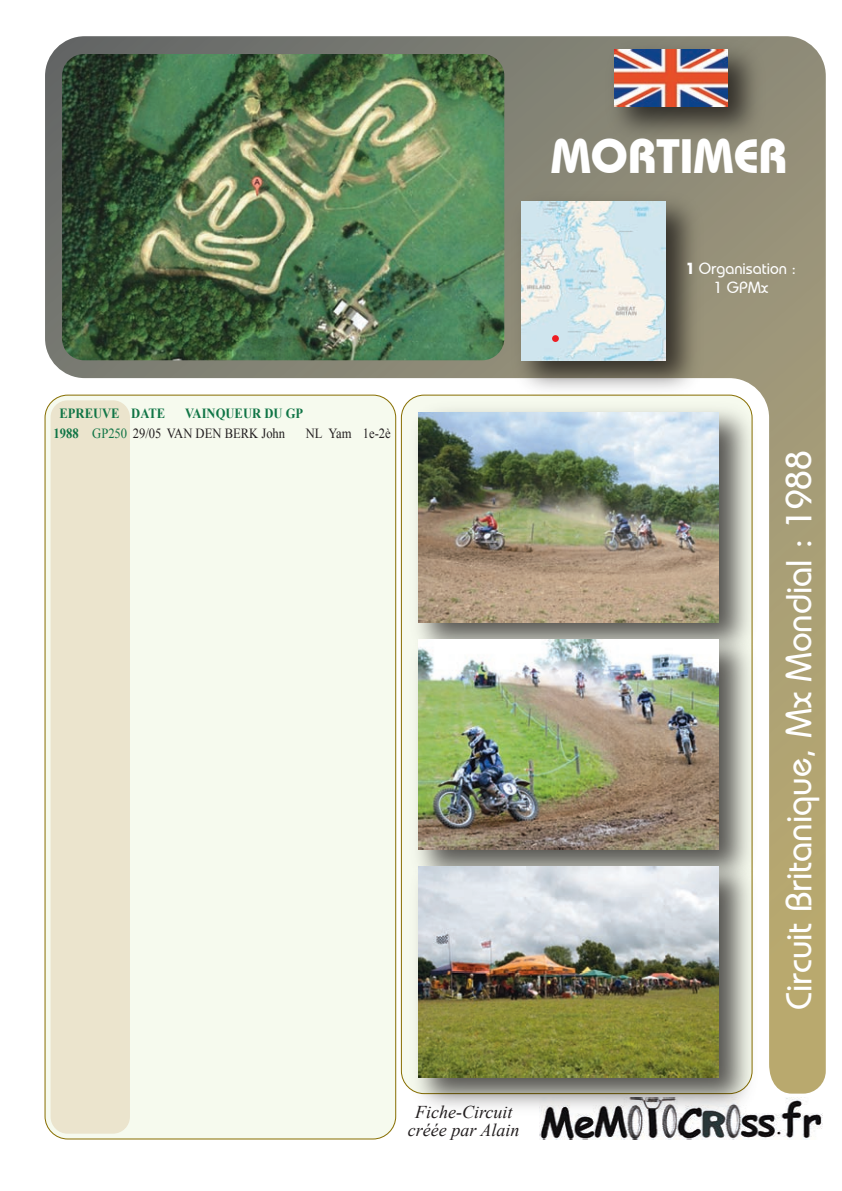
<style>
.page{position:relative;width:842px;height:1191px;background:#fff}
.page>*{position:absolute;margin:0;border:0;box-sizing:border-box;transform-origin:0 0}
.t1{font:700 48px "Bauhaus IT Cby BT";color:#fff}
.t2{font:500 36px "Bauhaus IT Cby BT";color:#fff}
.t3{font:italic 18px/18px "Times New Roman";color:#231f20;text-align:center}
.t4{font:500 16px/19.2px "Bauhaus IT Cby BT";color:#fff;text-align:center}
.t5{font:14px "Times New Roman";color:#231f20;scale:.9 1}
.t6{font:700 14px "Times New Roman";color:#107546;scale:.9 1}
.s1{font-weight:700}
.s2{font-weight:700;color:#107546}
.s3{color:#107546}
</style>
<div class="page">
<img style="left:539px;top:1097px;width:283px;height:42px">
<svg style="left:44px;top:414px;width:353px;height:725px;background:#f1f4e4"></svg>
<img style="left:417px;top:1093px;width:347px;height:30px">
<img style="left:45px;top:36px;width:781px;height:1057px">
<img style="left:598px;top:36px;width:174px;height:115px">
<img style="left:614px;top:50px;width:113px;height:56px">
<img style="left:504px;top:185px;width:206px;height:220px">
<img style="left:522px;top:201px;width:144px;height:159px">
<div style="left:51px;top:400px;width:79px;height:733px;background:#ebe4cd"></div>
<div style="left:552px;top:335px;width:7px;height:7px;background:#ee1d23;border-radius:50%"></div>
<h1 class="t1" style="left:551px;top:127px;width:238px">MORTIMER</h1>
<p class="t4" style="left:685px;top:258px;width:112px"><span class="s1">1</span> Organisation :<br>1 GPMx</p>
<p class="t6" style="left:59px;top:403px;width:119px">EPREUVE DATE</p>
<p class="t6" style="left:185px;top:403px;width:133px">VAINQUEUR DU GP</p>
<p class="t5" style="left:54px;top:423px;width:259px"><span class="s2">1988</span> <span class="s3">GP250</span> 29/05 VAN DEN BERK John</p>
<p class="t5" style="left:306px;top:423px;width:96px">NL Yam 1e-2è</p>
<p class="t3" style="left:408px;top:1102px;width:113px">Fiche-Circuit créée par Alain</p>
<h2 class="t2" style="left:777px;top:1010px;width:561px;rotate:-90deg">Circuit Britanique, Mx Mondial : 1988</h2>
</div>
